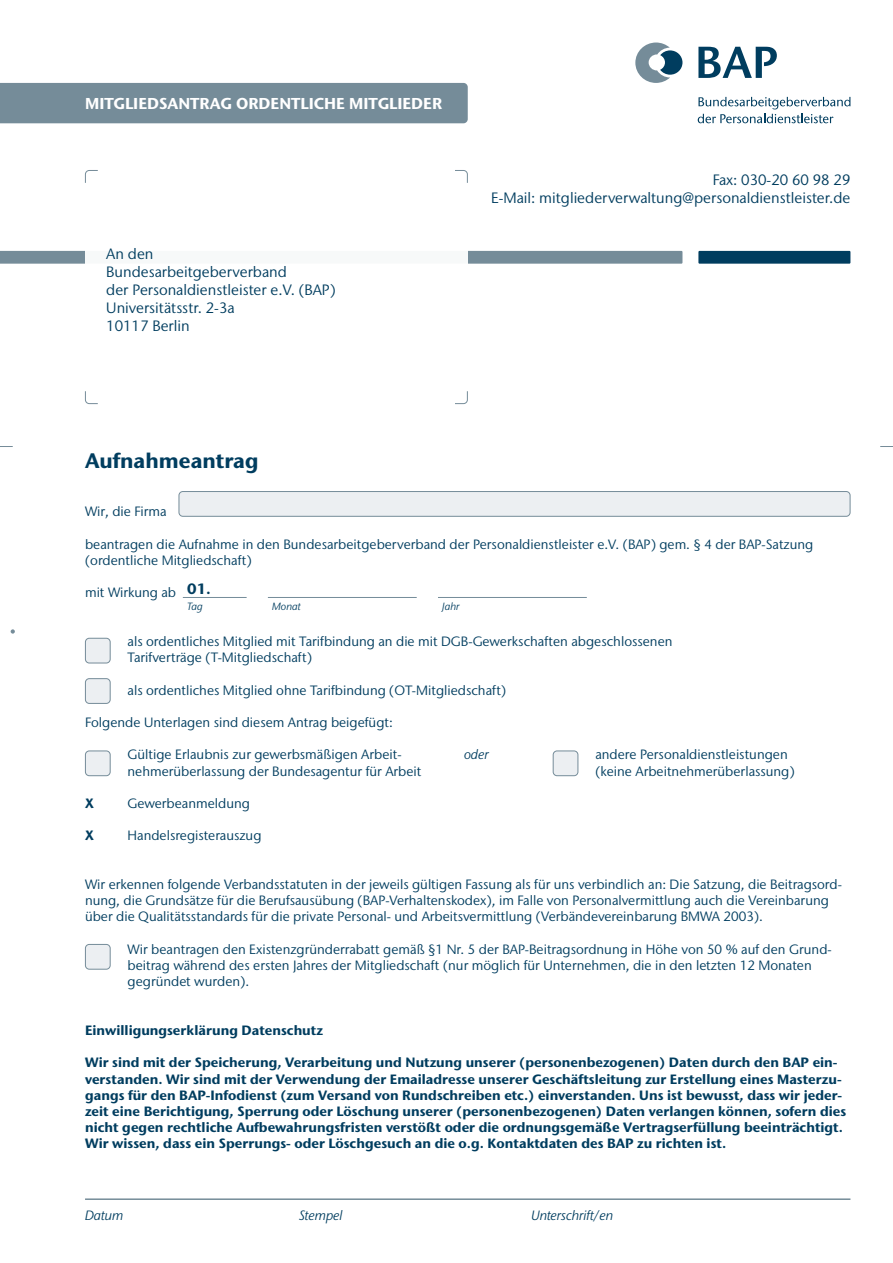
<style>
.page{position:relative;width:893px;height:1263px;background:#fff}
.page>*{position:absolute;margin:0;border:0;box-sizing:border-box;transform-origin:0 0}
.t1{font:700 21px "Stone Sans IIITC Std";color:#003d5f}
.t2{font:700 15.75px "Stone Sans IIITC Std";color:#fff}
.t3{font:15px/18px "Stone Sans IIITC Std";color:#003d5f;text-align:right}
.t4{font:700 15px "Stone Sans IIITC Std";color:#003d5f}
.t5{font:13.5px/16.2px "Stone Sans IIITC Std";color:#003d5f}
.t6{font:700 13.5px/16.2px "Stone Sans IIITC Std";color:#003d5f}
.t7{font:italic 13.5px "Stone Sans IIITC Std";color:#003d5f}
.t8{font:italic 10.5px "Stone Sans IIITC Std";color:#003d5f}
</style>
<div class="page">
<svg style="left:635px;top:43px;width:47px;height:40px"></svg>
<svg style="left:698px;top:47px;width:79px;height:31px"></svg>
<svg style="left:698px;top:97px;width:152px;height:26px"></svg>
<div style="left:0;top:83px;width:468px;height:40px;background:#758c99"></div>
<svg style="left:0;top:251px;width:682px;height:13px"></svg>
<div style="left:698px;top:251px;width:152px;height:13px;background:#003d5f"></div>
<div style="left:85px;top:170px;width:383px;height:234px;background:#fff"></div>
<svg style="left:85px;top:170px;width:13px;height:13px"></svg>
<svg style="left:455px;top:170px;width:13px;height:13px"></svg>
<svg style="left:455px;top:391px;width:13px;height:13px"></svg>
<svg style="left:85px;top:391px;width:13px;height:13px"></svg>
<svg style="left:0;top:446px;width:13px;height:1px"></svg>
<svg style="left:880px;top:446px;width:13px;height:1px"></svg>
<svg style="left:11px;top:629px;width:4px;height:5px"></svg>
<div style="left:85px;top:638px;width:25px;height:25px;background:#eceff2;border-radius:4px"></div>
<div style="left:85px;top:638px;width:26px;height:25px;border:1px solid #758c99;border-radius:4px"></div>
<div style="left:179px;top:491px;width:671px;height:25px;background:#eceff2;border-radius:4px"></div>
<div style="left:179px;top:491px;width:671px;height:26px;border:1px solid #758c99;border-radius:4px"></div>
<hr style="left:85px;top:1198px;width:765px;height:2px;background:#758c99">
<div style="left:85px;top:679px;width:25px;height:24px;background:#eceff2;border-radius:4px"></div>
<div style="left:85px;top:678px;width:26px;height:26px;border:1px solid #758c99;border-radius:4px"></div>
<div style="left:85px;top:751px;width:25px;height:25px;background:#eceff2;border-radius:4px"></div>
<div style="left:85px;top:750px;width:26px;height:26px;border:1px solid #758c99;border-radius:4px"></div>
<div style="left:553px;top:751px;width:25px;height:25px;background:#eceff2;border-radius:4px"></div>
<div style="left:553px;top:750px;width:25px;height:26px;border:1px solid #758c99;border-radius:4px"></div>
<div style="left:85px;top:944px;width:25px;height:25px;background:#eceff2;border-radius:4px"></div>
<div style="left:85px;top:944px;width:26px;height:25px;border:1px solid #758c99;border-radius:4px"></div>
<hr style="left:183px;top:597px;width:64px;height:1px;background:#758c99">
<hr style="left:268px;top:597px;width:149px;height:1px;background:#758c99">
<hr style="left:438px;top:597px;width:149px;height:1px;background:#758c99">
<p class="t2" style="left:85px;top:93px;width:359px">MITGLIEDSANTRAG ORDENTLICHE MITGLIEDER</p>
<p class="t3" style="left:106px;top:244px;width:231px;text-align:left">An den<br>Bundesarbeitgeberverband<br>der Personaldienstleister e.V. (BAP)<br>Universitätsstr. 2-3a<br>10117 Berlin</p>
<p class="t3" style="left:491px;top:171px;width:361px">Fax: 030-20 60 98 29<br>E-Mail: mitgliederverwaltung@personaldienstleister.de</p>
<h1 class="t1" style="left:85px;top:447px;width:175px">Aufnahmeantrag</h1>
<p class="t5" style="left:85px;top:504px;width:83px">Wir, die Firma</p>
<p class="t5" style="left:85px;top:536px;width:730px">beantragen die Aufnahme in den Bundesarbeitgeberverband der Personaldienstleister e.V. (BAP) gem. § 4 der BAP-Satzung (ordentliche Mitgliedschaft)</p>
<p class="t5" style="left:85px;top:585px;width:93px">mit Wirkung ab</p>
<p class="t5" style="left:128px;top:633px;width:546px">als ordentliches Mitglied mit Tarifbindung an die mit DGB-Gewerkschaften abgeschlossenen<br>Tarifverträge (T-Mitgliedschaft)</p>
<p class="t5" style="left:128px;top:682px;width:380px">als ordentliches Mitglied ohne Tarifbindung (OT-Mitgliedschaft)</p>
<p class="t5" style="left:85px;top:714px;width:309px">Folgende Unterlagen sind diesem Antrag beigefügt:</p>
<p class="t5" style="left:128px;top:747px;width:275px">Gültige Erlaubnis zur gewerbsmäßigen Arbeit-</p>
<p class="t7" style="left:464px;top:746px;width:26px">oder</p>
<p class="t5" style="left:595px;top:747px;width:194px">andere Personaldienstleistungen</p>
<p class="t5" style="left:128px;top:763px;width:295px">nehmerüberlassung der Bundesagentur für Arbeit</p>
<p class="t5" style="left:595px;top:763px;width:201px">(keine Arbeitnehmerüberlassung)</p>
<p class="t6" style="left:85px;top:795px;width:10px">X</p>
<p class="t5" style="left:128px;top:795px;width:124px">Gewerbeanmeldung</p>
<p class="t6" style="left:85px;top:827px;width:10px">X</p>
<p class="t5" style="left:128px;top:828px;width:135px">Handelsregisterauszug</p>
<p class="t5" style="left:85px;top:876px;width:758px">Wir erkennen folgende Verbandsstatuten in der jeweils gültigen Fassung als für uns verbindlich an: Die Satzung, die Beitragsord&shy;nung, die Grundsätze für die Berufsausübung (BAP-Verhaltenskodex), im Falle von Personalvermittlung auch die Vereinbarung über die Qualitätsstandards für die private Personal- und Arbeitsvermittlung (Verbändevereinbarung BMWA 2003).</p>
<p class="t5" style="left:128px;top:941px;width:706px">Wir beantragen den Existenzgründerrabatt gemäß §1 Nr. 5 der BAP-Beitragsordnung in Höhe von 50 % auf den Grund&shy;beitrag während des ersten Jahres der Mitgliedschaft (nur möglich für Unternehmen, die in den letzten 12 Monaten gegründet wurden).</p>
<p class="t6" style="left:85px;top:1022px;width:239px">Einwilligungserklärung Datenschutz</p>
<p class="t6" style="left:85px;top:1054px;width:763px">Wir sind mit der Speicherung, Verarbeitung und Nutzung unserer (personenbezogenen) Daten durch den BAP ein&shy;verstanden. Wir sind mit der Verwendung der Emailadresse unserer Geschäftsleitung zur Erstellung eines Masterzu&shy;gangs für den BAP-Infodienst (zum Versand von Rundschreiben etc.) einverstanden. Uns ist bewusst, dass wir jeder&shy;zeit eine Berichtigung, Sperrung oder Löschung unserer (personenbezogenen) Daten verlangen können, sofern dies nicht gegen rechtliche Aufbewahrungsfristen verstößt oder die ordnungsgemäße Vertragserfüllung beeinträchtigt.<br>Wir wissen, dass ein Sperrungs- oder Löschgesuch an die o.g. Kontaktdaten des BAP zu richten ist.</p>
<p class="t4" style="left:187px;top:579px;width:25px">01.</p>
<p class="t8" style="left:187px;top:600px;width:17px">Tag</p>
<p class="t8" style="left:272px;top:600px;width:30px">Monat</p>
<p class="t8" style="left:442px;top:600px;width:19px">Jahr</p>
<p class="t7" style="left:85px;top:1207px;width:40px">Datum</p>
<p class="t7" style="left:300px;top:1207px;width:44px">Stempel</p>
<p class="t7" style="left:531px;top:1207px;width:83px">Unterschrift/en</p>
</div>
